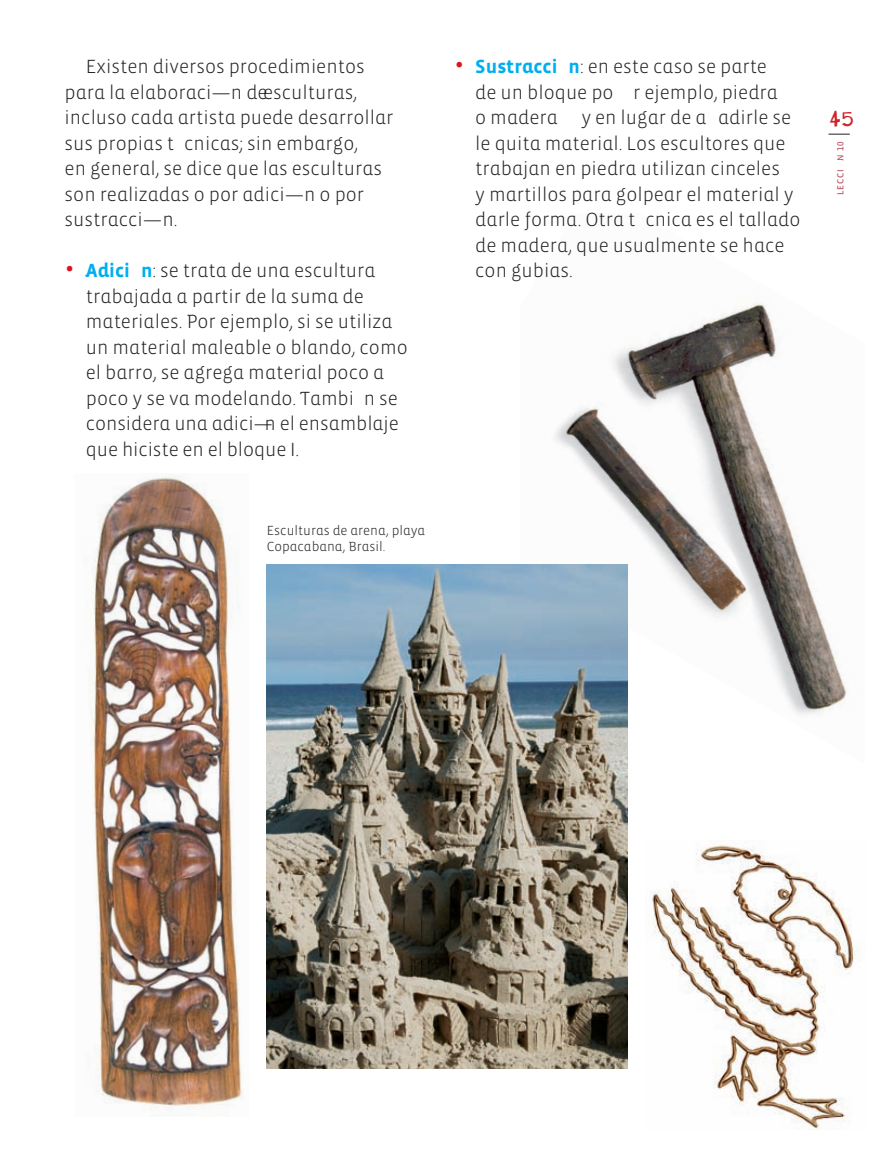
<style>
.page{position:relative;width:874px;height:1149px;background:#fff}
.page>*{position:absolute;margin:0;border:0;box-sizing:border-box;transform-origin:0 0}
.t1{font:24px "Blockhead Unplugged";color:#ce232a;scale:.9 1}
.t2{font:300 19.5px/25.5px "Vista Sans Alt";color:#231f20}
.t3{font:300 13.5px/16.5px "Vista Sans Alt";color:#231f20}
.t4{font:9px "Vista Sans Alt Reg";letter-spacing:.1em;color:#b54b57}
.s1{font-size:30px;color:#d7171f}
.s2{font-weight:700;color:#00aeef}
</style>
<div class="page">
<img style="left:555px;top:303px;width:293px;height:461px">
<svg style="left:828px;top:134px;width:21px;height:1px"></svg>
<img style="left:266px;top:564px;width:361px;height:504px">
<img style="left:645px;top:841px;width:215px;height:288px">
<img style="left:89px;top:473px;width:154px;height:637px">
<p class="t2" style="left:65px;top:54px;width:330px;text-indent:21px">Existen diversos procedimientos para la elaboraci—n deesculturas, incluso cada artista puede desarrollar sus propias tŽ cnicas; sin embargo,<br>en general, se dice que las esculturas son realizadas o por adici—n o por sustracci—n.</p>
<p class="t2" style="left:86px;top:258px;width:323px;text-indent:-21px"><span class="s1">•</span> <span class="s2">Adici— n</span>: se trata de una escultura trabajada a partir de la suma de materiales. Por ejemplo, si se utiliza un material maleable o blando, como el barro, se agrega material poco a poco y se va modelando. TambiŽ n se considera una adici—n el ensamblaje que hiciste en el bloque I.</p>
<p class="t3" style="left:267px;top:522px;width:160px">Esculturas de arena, playa<br>Copacabana, Brasil.</p>
<p class="t2" style="left:475px;top:54px;width:326px;text-indent:-21px"><span class="s1">•</span> <span class="s2">Sustracci— n</span>: en este caso se parte<br>de un bloque Ñpo r ejemplo, piedra<br>o maderaÑ y en lugar de a– adirle se le quita material. Los escultores que trabajan en piedra utilizan cinceles<br>y martillos para golpear el material y darle forma. Otra tŽ cnica es el tallado de madera, que usualmente se hace con gubias.</p>
<p class="t1" style="left:826px;top:99px;width:31px">45</p>
<p class="t4" style="left:835px;top:195px;width:56px;rotate:-90deg">LECCIî N 10</p>
</div>
